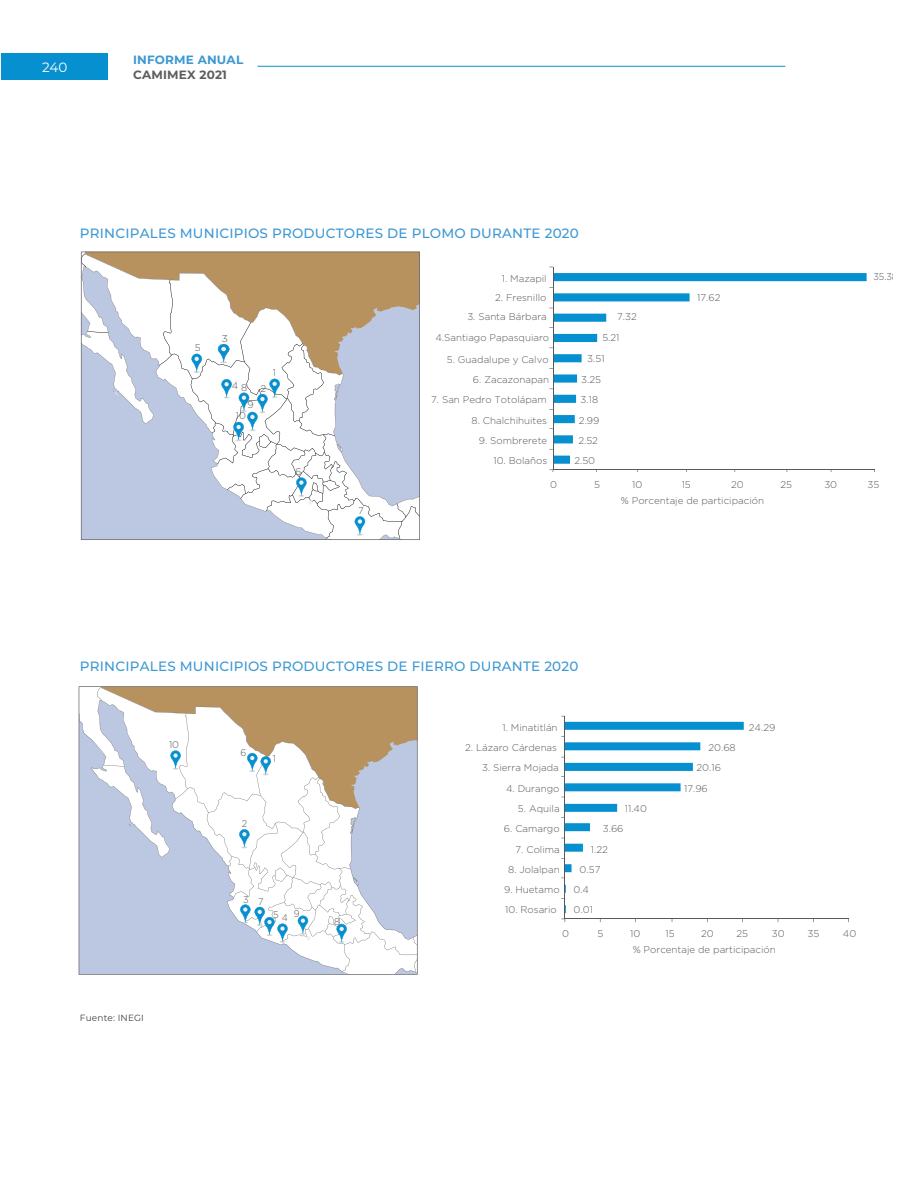
<style>
.page{position:relative;width:915px;height:1191px;background:#fff}
.page>*{position:absolute;margin:0;border:0;box-sizing:border-box;transform-origin:0 0}
.t1{font:500 13.5px "Montserrat";letter-spacing:.015em;color:#3c98d3}
.t2{font:13.5px "Montserrat";color:#fff}
.t3{font:700 12px "Montserrat";letter-spacing:.015em;color:#3c98d3}
.t4{font:700 12px "Montserrat";letter-spacing:.015em;color:#5c5d5e}
.t5{font:300 9.75px "Gotham";color:#58595b}
.t6{font:300 9.75px "Gotham";color:#58595b;scale:.94 1}
.t7{font:300 9.75px "Gotham";color:#58595b;scale:.93 1}
.t8{font:300 9.75px "Gotham";color:#58595b;scale:1.1 1}
.t9{font:9px "Montserrat";letter-spacing:.015em;color:#414042}
</style>
<div class="page">
<hr style="left:257px;top:66px;width:528px;height:1px;background:#0690d0">
<div style="left:1px;top:54px;width:107px;height:26px;background:#0690d0"></div>
<svg style="left:79px;top:686px;width:338px;height:288px"></svg>
<svg style="left:81px;top:251px;width:339px;height:289px"></svg>
<hr style="left:565px;top:918px;width:283px;height:1px;background:#58595b">
<svg style="left:561px;top:716px;width:182px;height:206px"></svg>
<svg style="left:553px;top:273px;width:313px;height:191px"></svg>
<hr style="left:553px;top:469px;width:321px;height:1px;background:#58595b">
<hr style="left:552px;top:267px;width:1px;height:203px;background:#58595b">
<h1 class="t2" style="left:42px;top:58px;width:27px">240</h1>
<p class="t3" style="left:133px;top:51px;width:112px">INFORME ANUAL</p>
<p class="t4" style="left:133px;top:66px;width:95px">CAMIMEX 2021</p>
<h1 class="t1" style="left:80px;top:224px;width:500px">PRINCIPALES MUNICIPIOS PRODUCTORES DE PLOMO DURANTE 2020</h1>
<p class="t5" style="left:195px;top:343px;width:7px">5</p>
<p class="t8" style="left:221px;top:333px;width:7px">3</p>
<p class="t5" style="left:273px;top:368px;width:5px">1</p>
<p class="t5" style="left:231px;top:380px;width:8px">4</p>
<p class="t5" style="left:241px;top:382px;width:8px">8</p>
<p class="t5" style="left:236px;top:410px;width:12px">10</p>
<p class="t5" style="left:260px;top:383px;width:7px">2</p>
<p class="t5" style="left:247px;top:399px;width:8px">9</p>
<p class="t5" style="left:295px;top:466px;width:8px">6</p>
<p class="t5" style="left:501px;top:273px;width:46px">1. Mazapil</p>
<p class="t5" style="left:495px;top:292px;width:53px">2. Fresnillo</p>
<p class="t5" style="left:435px;top:332px;width:115px">4.Santiago Papasquiaro</p>
<p class="t5" style="left:467px;top:311px;width:81px">3. Santa Bárbara</p>
<p class="t5" style="left:617px;top:311px;width:21px">7.32</p>
<p class="t5" style="left:602px;top:332px;width:19px">5.21</p>
<p class="t5" style="left:447px;top:354px;width:103px">5. Guadalupe y Calvo</p>
<p class="t5" style="left:587px;top:353px;width:19px">3.51</p>
<p class="t5" style="left:472px;top:374px;width:78px">6. Zacazonapan</p>
<p class="t5" style="left:581px;top:374px;width:21px">3.25</p>
<p class="t5" style="left:431px;top:394px;width:117px">7. San Pedro Totolápam</p>
<p class="t5" style="left:580px;top:394px;width:19px">3.18</p>
<p class="t5" style="left:471px;top:415px;width:77px">8. Chalchihuites</p>
<p class="t5" style="left:578px;top:415px;width:22px">2.99</p>
<p class="t5" style="left:478px;top:435px;width:70px">9. Sombrerete</p>
<p class="t5" style="left:578px;top:435px;width:21px">2.52</p>
<p class="t5" style="left:493px;top:455px;width:55px">10. Bolaños</p>
<p class="t5" style="left:574px;top:455px;width:22px">2.50</p>
<p class="t5" style="left:697px;top:292px;width:25px">17.62</p>
<p class="t7" style="left:873px;top:272px;width:28px">35.38</p>
<p class="t5" style="left:358px;top:505px;width:7px">7</p>
<p class="t5" style="left:550px;top:479px;width:8px">0</p>
<p class="t5" style="left:594px;top:479px;width:7px">5</p>
<p class="t5" style="left:632px;top:479px;width:12px">10</p>
<p class="t5" style="left:681px;top:479px;width:11px">15</p>
<p class="t5" style="left:730px;top:479px;width:14px">20</p>
<p class="t5" style="left:780px;top:479px;width:13px">25</p>
<p class="t5" style="left:824px;top:479px;width:14px">30</p>
<p class="t5" style="left:867px;top:479px;width:13px">35</p>
<p class="t5" style="left:620px;top:495px;width:145px">% Porcentaje de participación</p>
<h1 class="t1" style="left:80px;top:656px;width:500px">PRINCIPALES MUNICIPIOS PRODUCTORES DE FIERRO DURANTE 2020</h1>
<p class="t5" style="left:169px;top:739px;width:12px">10</p>
<p class="t6" style="left:240px;top:747px;width:8px">6</p>
<p class="t6" style="left:242px;top:818px;width:7px">2</p>
<p class="t5" style="left:273px;top:753px;width:5px">1</p>
<p class="t6" style="left:243px;top:895px;width:23px">3 7</p>
<p class="t6" style="left:273px;top:909px;width:30px">54 9</p>
<p class="t6" style="left:334px;top:916px;width:8px">8</p>
<p class="t5" style="left:502px;top:722px;width:57px">1. Minatitlán</p>
<p class="t5" style="left:465px;top:742px;width:93px">2. Lázaro Cárdenas</p>
<p class="t5" style="left:482px;top:762px;width:78px">3. Sierra Mojada</p>
<p class="t5" style="left:506px;top:783px;width:55px">4. Durango</p>
<p class="t5" style="left:518px;top:803px;width:43px">5. Aquila</p>
<p class="t5" style="left:503px;top:823px;width:57px">6. Camargo</p>
<p class="t5" style="left:515px;top:843px;width:46px">7. Colima</p>
<p class="t5" style="left:508px;top:864px;width:53px">8. Jolalpan</p>
<p class="t5" style="left:504px;top:884px;width:57px">9. Huetamo</p>
<p class="t5" style="left:505px;top:904px;width:53px">10. Rosario</p>
<p class="t5" style="left:624px;top:803px;width:24px">11.40</p>
<p class="t5" style="left:602px;top:823px;width:22px">3.66</p>
<p class="t5" style="left:590px;top:843px;width:19px">1.22</p>
<p class="t5" style="left:579px;top:864px;width:22px">0.57</p>
<p class="t5" style="left:573px;top:884px;width:17px">0.4</p>
<p class="t5" style="left:573px;top:904px;width:21px">0.01</p>
<p class="t5" style="left:708px;top:742px;width:29px">20.68</p>
<p class="t5" style="left:696px;top:762px;width:26px">20.16</p>
<p class="t5" style="left:684px;top:783px;width:25px">17.96</p>
<p class="t5" style="left:748px;top:722px;width:28px">24.29</p>
<p class="t5" style="left:562px;top:928px;width:8px">0</p>
<p class="t5" style="left:597px;top:928px;width:7px">5</p>
<p class="t5" style="left:630px;top:928px;width:12px">10</p>
<p class="t5" style="left:665px;top:928px;width:11px">15</p>
<p class="t5" style="left:700px;top:928px;width:14px">20</p>
<p class="t5" style="left:736px;top:928px;width:13px">25</p>
<p class="t5" style="left:771px;top:928px;width:14px">30</p>
<p class="t5" style="left:807px;top:928px;width:13px">35</p>
<p class="t5" style="left:842px;top:928px;width:15px">40</p>
<p class="t9" style="left:80px;top:1011px;width:65px">Fuente: INEGI</p>
<p class="t5" style="left:632px;top:944px;width:145px">% Porcentaje de participación</p>
</div>
